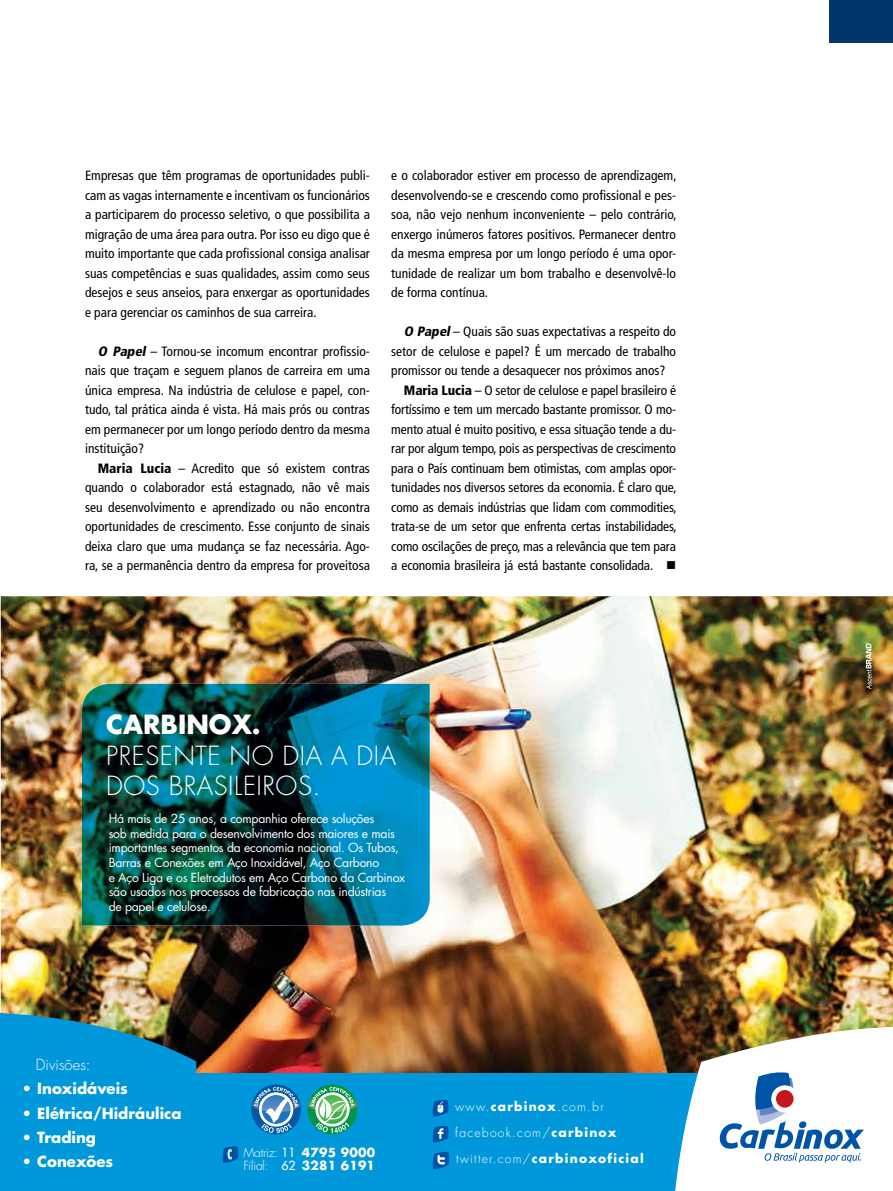
<style>
.page{position:relative;width:893px;height:1191px;background:#fff}
.page>*{position:absolute;margin:0;border:0;box-sizing:border-box;transform-origin:0 0}
.t1{font:300 25.65px/30.8px "Futura Std";letter-spacing:.02em;color:#fff}
.t2{font:700 25.65px "Futura";color:#fff}
.t3{font:700 14.85px "Futura";color:#fff}
.t4{font:300 14.85px "Futura Std";color:#fff}
.t5{font:condensed 13.5px/19.5px "Frutiger LT Std";color:#000;text-align:justify}
.t6{font:300 12.3px "Futura Std";letter-spacing:.1em;color:#fff}
.t7{font:700 12.3px/13.6px "Futura";letter-spacing:.02em;color:#fff}
.t8{font:700 12.3px "Futura";letter-spacing:.1em;color:#fff}
.t9{font:12.15px/14.5px "Futura";letter-spacing:-.02em;color:#fff}
.s1{font-weight:900;font-style:italic}
.s2{font-weight:900}
.s3{font-family:"Futura Std";font-weight:300}
.s4{font-weight:400}
.s5{font-family:"Futura";font-weight:700}
</style>
<div class="page">
<div style="left:829px;top:0;width:64px;height:43px;background:#00366a"></div>
<img style="left:1px;top:596px;width:892px;height:416px">
<img style="left:82px;top:684px;width:348px;height:241px">
<img style="left:1px;top:1012px;width:892px;height:81px">
<div style="left:1px;top:1093px;width:797px;height:98px;background:#0098da"></div>
<svg style="left:222px;top:1146px;width:17px;height:17px"></svg>
<svg style="left:432px;top:1126px;width:17px;height:16px"></svg>
<svg style="left:432px;top:1100px;width:17px;height:16px"></svg>
<svg style="left:432px;top:1152px;width:17px;height:17px"></svg>
<svg style="left:251px;top:1084px;width:50px;height:50px"></svg>
<svg style="left:308px;top:1084px;width:49px;height:50px"></svg>
<img style="left:308px;top:1084px;width:24px;height:19px">
<svg style="left:310px;top:1087px;width:44px;height:46px;background:#6ac097"></svg>
<svg style="left:254px;top:1084px;width:44px;height:49px;background:#599acc"></svg>
<svg style="left:865px;top:642px;width:6px;height:47px"></svg>
<svg style="left:674px;top:1021px;width:219px;height:170px"></svg>
<p class="t5" style="left:85px;top:166px;width:286px">Empresas que têm programas de oportunidades publi&shy;cam as vagas internamente e incentivam os funcionários a participarem do processo seletivo, o que possibilita a migração de uma área para outra. Por isso eu digo que é muito importante que cada profissional consiga analisar suas competências e suas qualidades, assim como seus desejos e seus anseios, para enxergar as oportunidades e para gerenciar os caminhos de sua carreira.</p>
<p class="t5" style="left:85px;top:341px;width:286px;text-indent:13px"><span class="s1">O Papel</span> – Tornou-se incomum encontrar profissio&shy;nais que traçam e seguem planos de carreira em uma única empresa. Na indústria de celulose e papel, con&shy;tudo, tal prática ainda é vista. Há mais prós ou contras em permanecer por um longo período dentro da mesma instituição?</p>
<p class="t5" style="left:85px;top:458px;width:286px;text-indent:13px"><span class="s2">Maria Lucia</span> – Acredito que só existem contras quando o colaborador está estagnado, não vê mais seu desenvolvimento e aprendizado ou não encontra oportunidades de crescimento. Esse conjunto de sinais deixa claro que uma mudança se faz necessária. Ago&shy;ra, se a permanência dentro da empresa for proveitosa</p>
<p class="t5" style="left:391px;top:166px;width:287px">e o colaborador estiver em processo de aprendizagem, desenvolvendo-se e crescendo como profissional e pes&shy;soa, não vejo nenhum inconveniente – pelo contrário, enxergo inúmeros fatores positivos. Permanecer dentro da mesma empresa por um longo período é uma opor&shy;tunidade de realizar um bom trabalho e desenvolvê-lo de forma contínua.</p>
<p class="t5" style="left:404px;top:322px;width:274px"><span class="s1">O Papel</span>– Quais são suas expectativas a respeito do</p>
<p class="t5" style="left:391px;top:341px;width:286px">setor de celulose e papel? É um mercado de trabalho</p>
<p class="t5" style="left:391px;top:361px;width:276px">promissor ou tende a desaquecer nos próximos anos?</p>
<p class="t5" style="left:404px;top:380px;width:274px"><span class="s2">Maria Lucia</span> – O setor de celulose e papel brasileiro é</p>
<p class="t5" style="left:391px;top:400px;width:286px">fortíssimo e tem um mercado bastante promissor. O mo-</p>
<p class="t5" style="left:391px;top:419px;width:286px">mento atual é muito positivo, e essa situação tende a du-</p>
<p class="t5" style="left:391px;top:439px;width:286px">rar por algum tempo, pois as perspectivas de crescimento</p>
<p class="t5" style="left:391px;top:458px;width:286px">para o País continuam bem otimistas, com amplas opor-</p>
<p class="t5" style="left:391px;top:478px;width:287px">tunidades nos diversos setores da economia. É claro que,</p>
<p class="t5" style="left:391px;top:497px;width:287px">como as demais indústrias que lidam com commodities,</p>
<p class="t5" style="left:391px;top:517px;width:287px">trata-se de um setor que enfrenta certas instabilidades,</p>
<p class="t5" style="left:391px;top:536px;width:286px">como oscilações de preço, mas a relevância que tem para</p>
<p class="t5" style="left:391px;top:556px;width:286px">a economia brasileira já está bastante consolidada. ■</p>
<h1 class="t2" style="left:106px;top:707px;width:156px">CARBINOX.</h1>
<h1 class="t1" style="left:106px;top:740px;width:292px">PRESENTE NO DIA A DIA<br>DOS BRASILEIROS.</h1>
<p class="t9" style="left:109px;top:811px;width:298px">Há mais de 25 anos, a companhia oferece soluções<br>sob medida para o desenvolvimento dos maiores e mais importantes segmentos da economia nacional. Os Tubos, Barras e Conexões em Aço Inoxidável, Aço Carbono<br>e Aço Liga e os Eletrodutos em Aço Carbono da Carbinox são usados nos processos de fabricação nas indústrias<br>de papel e celulose.</p>
<p class="t4" style="left:36px;top:1055px;width:56px">Divisões:</p>
<p class="t3" style="left:22px;top:1078px;width:107px">• Inoxidáveis</p>
<p class="t3" style="left:22px;top:1103px;width:161px">• Elétrica/Hidráulica</p>
<p class="t3" style="left:22px;top:1127px;width:76px">• Trading</p>
<p class="t3" style="left:22px;top:1151px;width:93px">• Conexões</p>
<p class="t7" style="left:243px;top:1144px;width:133px"><span class="s3">Matriz:</span> <span class="s4">11</span> 4795 9000<br><span class="s3">Filial:</span> <span class="s4">62</span> 3281 6191</p>
<p class="t6" style="left:455px;top:1098px;width:150px">www.<span class="s5">carbinox</span>.com.br</p>
<p class="t6" style="left:455px;top:1125px;width:163px">facebook.com/<span class="s5">carbinox</span></p>
<p class="t8" style="left:456px;top:1150px;width:189px"><span class="s3">twitter.com/</span>carbinoxoficial</p>
</div>
